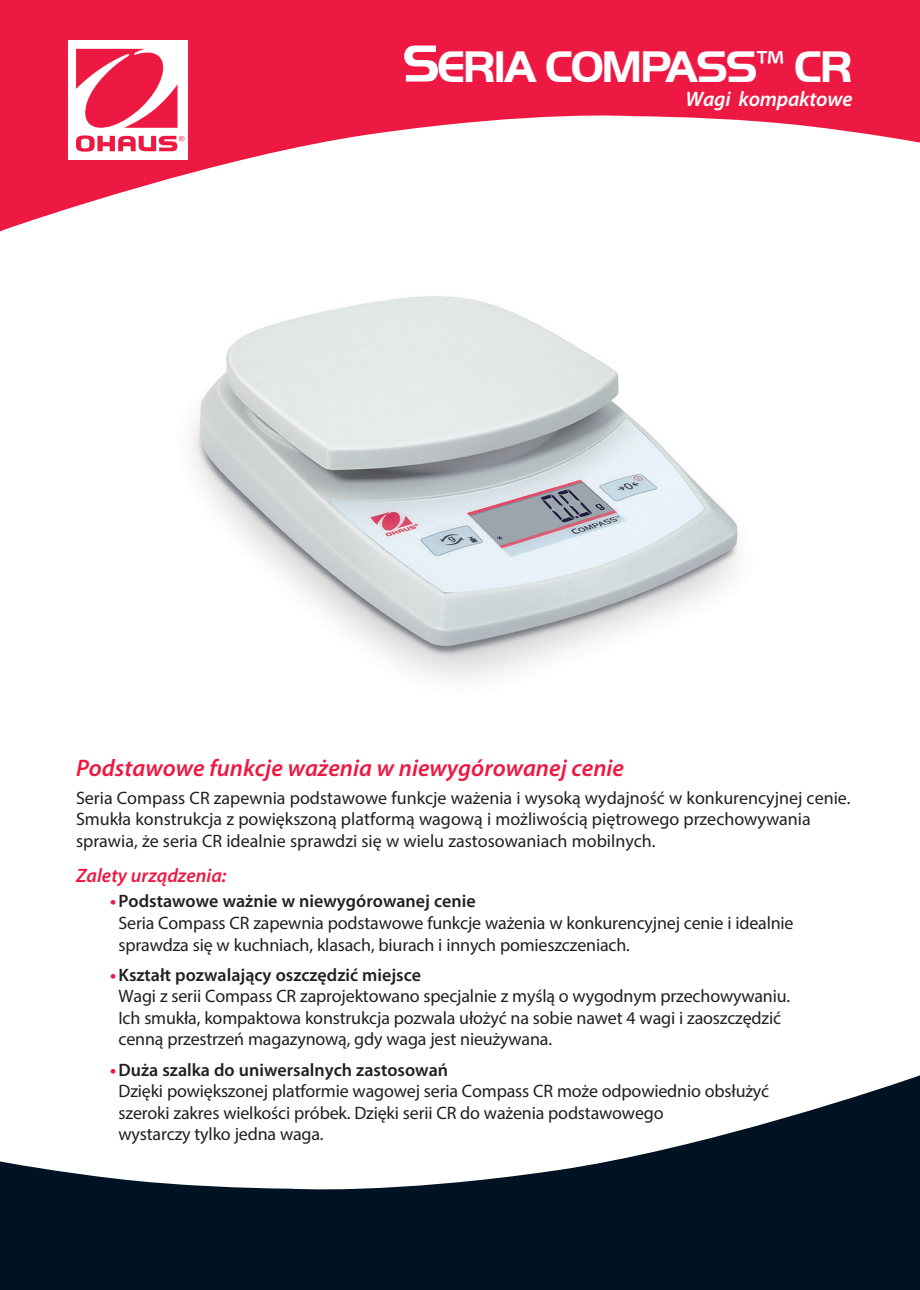
<style>
.page{position:relative;width:920px;height:1290px;background:#fff}
.page>*{position:absolute;margin:0;border:0;box-sizing:border-box;transform-origin:0 0}
.t1{font:700 45.9px "Handel Got D";letter-spacing:-.05em;color:#fff}
.t2{font:italic 600 24px "Myriad Pro";color:#ed1943}
.t3{font:italic 600 21px "Myriad Pro";letter-spacing:-.01em;color:#fff}
.t4{font:italic 600 19.5px "Myriad Pro";color:#ed1943}
.t5{font:18px/21.6px "Myriad Pro";letter-spacing:-.01em;color:#231f20}
.s1{font-size:54px}
.s2{font-family:"Myriad Pro";font-weight:400}
.s3{font-weight:700;color:#ed1943}
.s4{font-weight:600}
</style>
<div class="page">
<svg style="left:0;top:0;width:920px;height:232px;fill:#ed1943"></svg>
<div style="left:68px;top:41px;width:119px;height:119px;background:#fff"></div>
<svg style="left:76px;top:49px;width:108px;height:103px"></svg>
<svg style="left:0;top:1075px;width:920px;height:215px;fill:#001322"></svg>
<img style="left:192px;top:296px;width:547px;height:384px">
<h1 class="t1" style="left:402px;top:40px;width:452px"><span class="s1">S</span>ERIA COMPASS<span class="s2">™</span> CR</h1>
<p class="t3" style="left:685px;top:85px;width:168px">Wagi kompaktowe</p>
<h2 class="t2" style="left:76px;top:752px;width:550px">Podstawowe funkcje ważenia w niewygórowanej cenie</h2>
<p class="t5" style="left:76px;top:787px;width:776px">Seria Compass CR zapewnia podstawowe funkcje ważenia i wysoką wydajność w konkurencyjnej cenie.<br>Smukła konstrukcja z powiększoną platformą wagową i możliwością piętrowego przechowywania sprawia, że seria CR idealnie sprawdzi się w wielu zastosowaniach mobilnych.</p>
<p class="t4" style="left:76px;top:862px;width:152px">Zalety urządzenia:</p>
<p class="t5" style="left:119px;top:890px;width:677px;text-indent:-8px"><span class="s3">•</span><span class="s4">Podstawowe ważnie w niewygórowanej cenie<br></span>Seria Compass CR zapewnia podstawowe funkcje ważenia w konkurencyjnej cenie i idealnie sprawdza się w kuchniach, klasach, biurach i innych pomieszczeniach.</p>
<p class="t5" style="left:119px;top:963px;width:673px;text-indent:-8px"><span class="s3">•</span><span class="s4">Kształt pozwalający oszczędzić miejsce<br></span>Wagi z serii Compass CR zaprojektowano specjalnie z myślą o wygodnym przechowywaniu.<br>Ich smukła, kompaktowa konstrukcja pozwala ułożyć na sobie nawet 4 wagi i zaoszczędzić cenną przestrzeń magazynową, gdy waga jest nieużywana.</p>
<p class="t5" style="left:119px;top:1058px;width:652px;text-indent:-8px"><span class="s3">•</span><span class="s4">Duża szalka do uniwersalnych zastosowań<br></span>Dzięki powiększonej platformie wagowej seria Compass CR może odpowiednio obsłużyć szeroki zakres wielkości próbek. Dzięki serii CR do ważenia podstawowego<br>wystarczy tylko jedna waga.</p>
</div>
